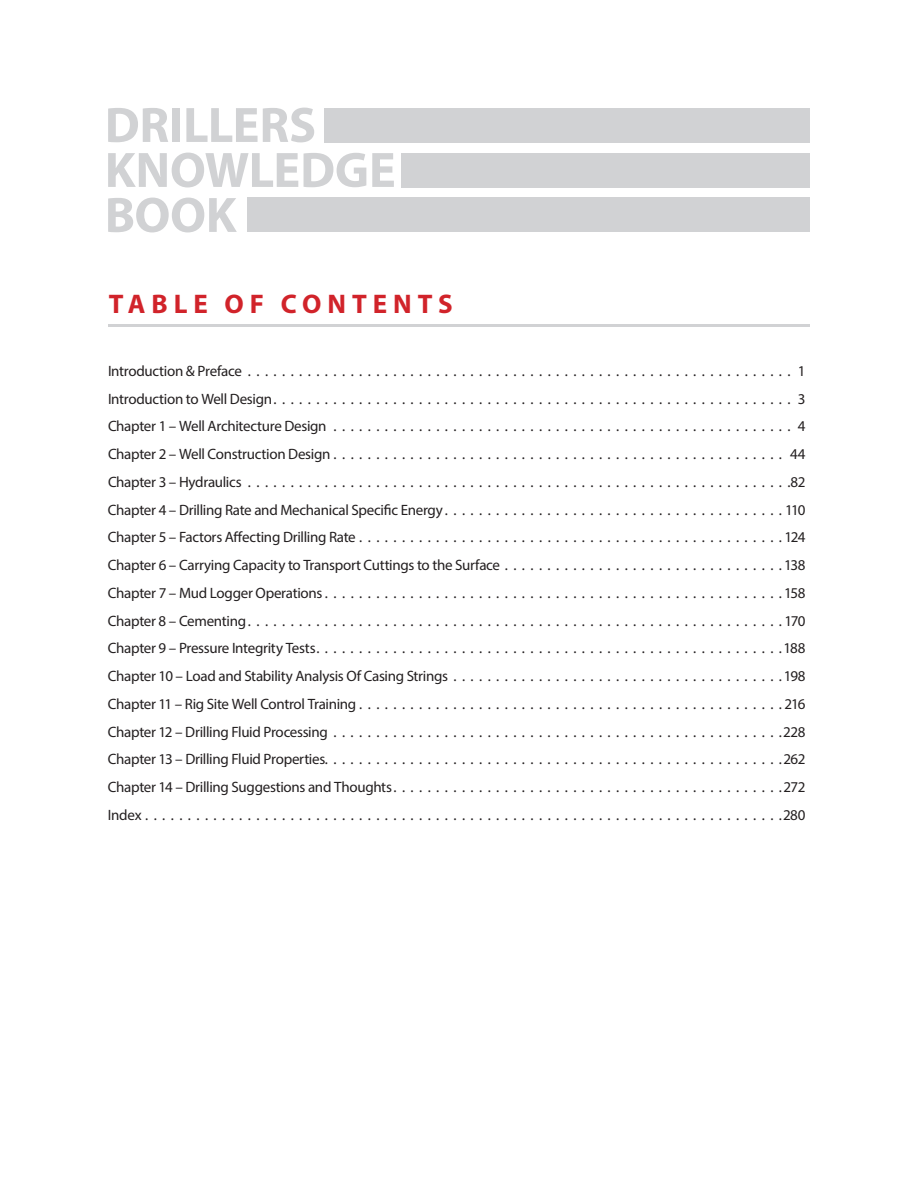
<style>
.page{position:relative;width:918px;height:1188px;background:#fff}
.page>*{position:absolute;margin:0;border:0;box-sizing:border-box;transform-origin:0 0}
.t1{font:700 50.1px/45px "Myriad Pro";letter-spacing:-.005em;color:#d1d2d4}
.t2{font:700 27px "Myriad Pro";letter-spacing:.22em;color:#d1232a}
.t3{font:15px/27.8px "Myriad Pro";letter-spacing:-.02em;color:#231f20;text-align:justify}
</style>
<div class="page">
<hr style="left:108px;top:324px;width:702px;height:3px;background:#d1d2d4">
<div style="left:324px;top:108px;width:486px;height:34px;background:#d1d2d4"></div>
<div style="left:248px;top:198px;width:562px;height:34px;background:#d1d2d4"></div>
<div style="left:402px;top:153px;width:408px;height:34px;background:#d1d2d4"></div>
<h1 class="t1" style="left:105px;top:101px;width:292px">DRILLERS<br>KNOWLEDGE<br>BOOK</h1>
<h2 class="t2" style="left:109px;top:286px;width:345px">TABLE OF CONTENTS</h2>
<p class="t3" style="left:108px;top:357px;width:699px">Introduction &amp; Preface . . . . . . . . . . . . . . . . . . . . . . . . . . . . . . . . . . . . . . . . . . . . . . . . . . . . . . . . . . . . . . . . 1<br>Introduction to Well Design............................................................. 3<br>Chapter 1 – Well Architecture Design . . . . . . . . . . . . . . . . . . . . . . . . . . . . . . . . . . . . . . . . . . . . . . . . . . . . . . 4<br>Chapter 2 – Well Construction Design . . . . . . . . . . . . . . . . . . . . . . . . . . . . . . . . . . . . . . . . . . . . . . . . . . . . . 44<br>Chapter 3 – Hydraulics . . . . . . . . . . . . . . . . . . . . . . . . . . . . . . . . . . . . . . . . . . . . . . . . . . . . . . . . . . . . . . . .82<br>Chapter 4 – Drilling Rate and Mechanical Specific Energy. . . . . . . . . . . . . . . . . . . . . . . . . . . . . . . . . . . . . . . .110<br>Chapter 5 – Factors Affecting Drilling Rate . . . . . . . . . . . . . . . . . . . . . . . . . . . . . . . . . . . . . . . . . . . . . . . . . . 124<br>Chapter 6 – Carrying Capacity to Transport Cuttings to the Surface . . . . . . . . . . . . . . . . . . . . . . . . . . . . . . . . . 138<br>Chapter 7 – Mud Logger Operations . . . . . . . . . . . . . . . . . . . . . . . . . . . . . . . . . . . . . . . . . . . . . . . . . . . . . . 158<br>Chapter 8 – Cementing...............................................................170<br>Chapter 9 – Pressure Integrity Tests.......................................................188<br>Chapter 10 – Load and Stability Analysis Of Casing Strings . . . . . . . . . . . . . . . . . . . . . . . . . . . . . . . . . . . . . . .198<br>Chapter 11 – Rig Site Well Control Training . . . . . . . . . . . . . . . . . . . . . . . . . . . . . . . . . . . . . . . . . . . . . . . . . . 216<br>Chapter 12 – Drilling Fluid Processing . . . . . . . . . . . . . . . . . . . . . . . . . . . . . . . . . . . . . . . . . . . . . . . . . . . . .228<br>Chapter 13 – Drilling Fluid Properties......................................................262<br>Chapter 14 – Drilling Suggestions and Thoughts..............................................272<br>Index . . . . . . . . . . . . . . . . . . . . . . . . . . . . . . . . . . . . . . . . . . . . . . . . . . . . . . . . . . . . . . . . . . . . . . . . . . .280</p>
</div>
